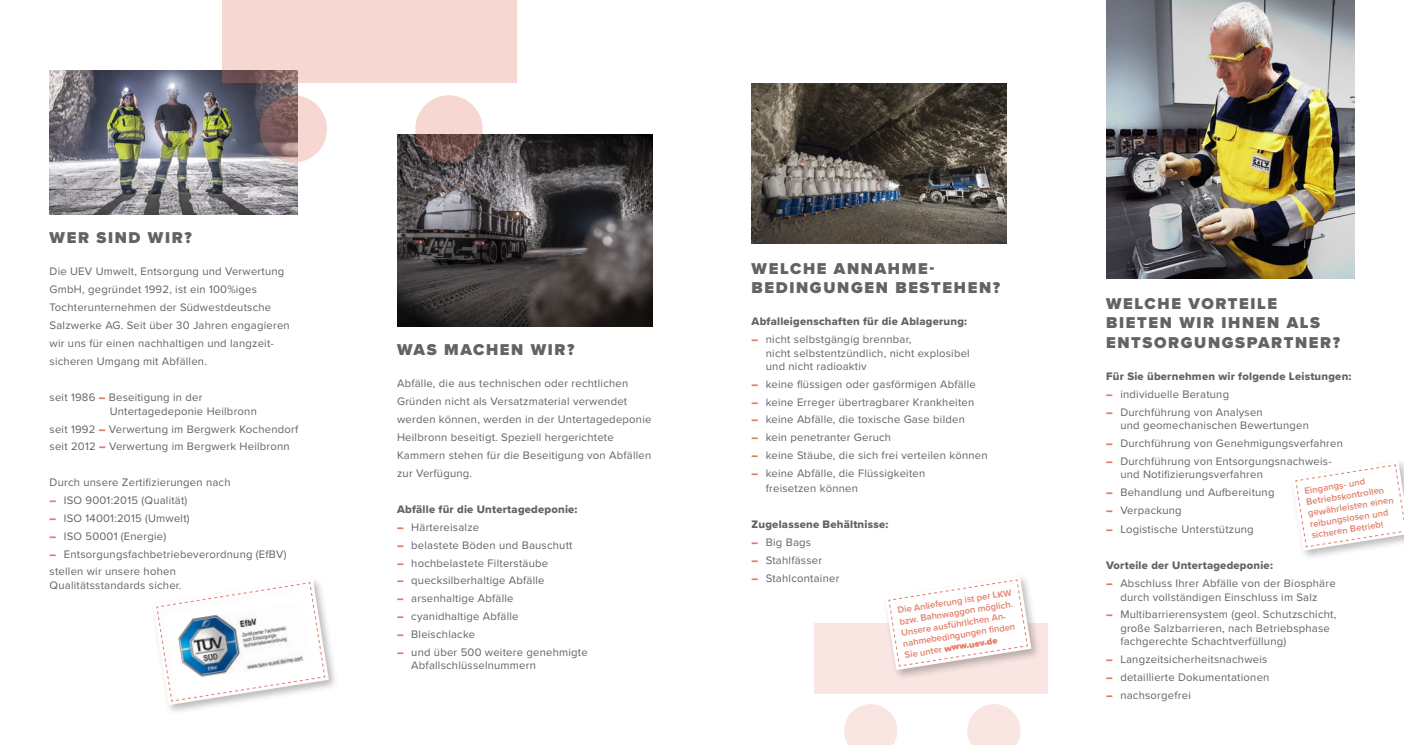
<style>
.page{position:relative;width:1404px;height:745px;background:#fff}
.page>*{position:absolute;margin:0;border:0;box-sizing:border-box;transform-origin:0 0}
.t1{font:900 16.25px/19.5px "Proxima Nova";letter-spacing:.1em;color:#636366}
.t2{font:11.25px/17.8px "Proxima Nova";letter-spacing:.02em;color:#636366}
.t3{font:11.25px "Proxima Nova Extrabld";letter-spacing:.02em;color:#636366}
.t4{font:600 9.38px/11.2px "Proxima Nova";color:#e17c67}
.s1{font-weight:900;color:#e17c67}
.s2{font-weight:900}
</style>
<div class="page">
<div style="left:814px;top:622px;width:233px;height:71px;background:#f9e5e1"></div>
<svg style="left:844px;top:704px;width:53px;height:40px"></svg>
<svg style="left:967px;top:704px;width:53px;height:40px"></svg>
<img style="left:397px;top:135px;width:255px;height:191px">
<img style="left:50px;top:71px;width:248px;height:143px">
<div style="left:222px;top:0;width:294px;height:82px;background:#f6d7d1"></div>
<svg style="left:260px;top:95px;width:67px;height:67px;background:#b49592"></svg>
<svg style="left:415px;top:95px;width:67px;height:67px;background:#c1a29c"></svg>
<div style="left:153px;top:579px;width:182px;height:132px;background:#231f20;opacity:.3"></div>
<svg style="left:153px;top:579px;width:176px;height:125px"></svg>
<img style="left:178px;top:601px;width:134px;height:76px">
<div style="left:1288px;top:457px;width:115px;height:103px;background:#231f20;opacity:.3"></div>
<svg style="left:1291px;top:460px;width:112px;height:90px"></svg>
<div style="left:881px;top:572px;width:160px;height:107px;background:#231f20;opacity:.3"></div>
<svg style="left:884px;top:575px;width:147px;height:94px"></svg>
<img style="left:1106px;top:0;width:248px;height:278px">
<img style="left:751px;top:84px;width:255px;height:159px">
<h1 class="t1" style="left:50px;top:227px;width:144px">WER SIND WIR?</h1>
<p class="t2" style="left:50px;top:261px;width:242px">Die UEV Umwelt, Entsorgung und Verwertung GmbH, gegründet 1992, ist ein 100%iges Tochterunternehmen der Südwestdeutsche Salzwerke AG. Seit über 30 Jahren engagieren wir uns für einen nachhaltigen und langzeit&shy;sicheren Umgang mit Abfällen.</p>
<p class="t2" style="left:110px;top:390px;width:149px;line-height:13.5px;text-indent:-60px">seit 1986 <span class="s1">–</span> Beseitigung in der<br>Untertagedeponie Heilbronn</p>
<p class="t2" style="left:50px;top:419px;width:250px">seit 1992 <span class="s1">–</span> Verwertung im Bergwerk Kochendorf seit 2012 <span class="s1">–</span> Verwertung im Bergwerk Heilbronn</p>
<p class="t2" style="left:50px;top:473px;width:238px">Durch unsere Zertifizierungen nach<br><span class="s1">―</span> ISO 9001:2015 (Qualität)<br><span class="s1">―</span> ISO 14001:2015 (Umwelt)<br><span class="s1">―</span> ISO 50001 (Energie)<br><span class="s1">―</span> Entsorgungsfachbetriebeverordnung (EfBV) stellen wir unsere hohen</p>
<p class="t2" style="left:50px;top:575px;width:133px">Qualitätsstandards sicher.</p>
<h1 class="t1" style="left:397px;top:339px;width:179px">WAS MACHEN WIR?</h1>
<p class="t2" style="left:397px;top:373px;width:256px">Abfälle, die aus technischen oder rechtlichen Gründen nicht als Versatzmaterial verwendet werden können, werden in der Untertagedeponie Heilbronn beseitigt. Speziell hergerichtete Kammern stehen für die Beseitigung von Abfällen zur Verfügung.</p>
<p class="t3" style="left:397px;top:500px;width:182px">Abfälle für die Untertagedeponie:</p>
<p class="t2" style="left:397px;top:517px;width:192px"><span class="s1">―</span> Härtereisalze<br><span class="s1">―</span> belastete Böden und Bauschutt<br><span class="s1">―</span> hochbelastete Filterstäube<br><span class="s1">―</span> quecksilberhaltige Abfälle<br><span class="s1">―</span> arsenhaltige Abfälle<br><span class="s1">―</span> cyanidhaltige Abfälle<br><span class="s1">―</span> Bleischlacke<br><span class="s1">―</span> und über 500 weitere genehmigte</p>
<p class="t2" style="left:411px;top:655px;width:126px">Abfallschlüsselnummern</p>
<h1 class="t1" style="left:751px;top:258px;width:250px">WELCHE ANNAHME-<br>BEDINGUNGEN BESTEHEN?</h1>
<p class="t3" style="left:751px;top:312px;width:217px">Abfalleigenschaften für die Ablagerung:</p>
<p class="t2" style="left:765px;top:332px;width:205px;line-height:13.5px;text-indent:-14px"><span class="s1">―</span> nicht selbstgängig brennbar,<br>nicht selbstentzündlich, nicht explosibel und nicht radioaktiv</p>
<p class="t2" style="left:751px;top:374px;width:237px"><span class="s1">―</span> keine flüssigen oder gasförmigen Abfälle<br><span class="s1">―</span> keine Erreger übertragbarer Krankheiten<br><span class="s1">―</span> keine Abfälle, die toxische Gase bilden<br><span class="s1">―</span> kein penetranter Geruch<br><span class="s1">―</span> keine Stäube, die sich frei verteilen können <span class="s1">―</span> keine Abfälle, die Flüssigkeiten</p>
<p class="t2" style="left:765px;top:478px;width:94px">freisetzen können</p>
<p class="t3" style="left:751px;top:515px;width:138px">Zugelassene Behältnisse:</p>
<p class="t2" style="left:751px;top:532px;width:89px"><span class="s1">―</span> Big Bags<br><span class="s1">―</span> Stahlfässer<br><span class="s1">―</span> Stahlcontainer</p>
<p class="t4" style="left:896px;top:604px;width:117px;rotate:-9deg">Die Anlieferung ist per LKW bzw. Bahnwaggon möglich.<br>Unsere ausführlichen An&shy;nahmebedingungen fi nden<br>Sie unter <span class="s2">www.uev.de</span></p>
<h1 class="t1" style="left:1106px;top:293px;width:235px">WELCHE VORTEILE<br>BIETEN WIR IHNEN ALS<br>ENTSORGUNGSPARTNER?</h1>
<p class="t3" style="left:1106px;top:367px;width:247px">Für Sie übernehmen wir folgende Leistungen:</p>
<p class="t2" style="left:1106px;top:384px;width:158px"><span class="s1">―</span> individuelle Beratung<br><span class="s1">―</span> Durchführung von Analysen</p>
<p class="t2" style="left:1106px;top:415px;width:238px;text-indent:14px">und geomechanischen Bewertungen<br><span class="s1">―</span> Durchführung von Genehmigungsverfahren <span class="s1">―</span> Durchführung von Entsorgungsnachweis-</p>
<p class="t2" style="left:1106px;top:464px;width:170px;text-indent:14px">und Notifizierungsverfahren<br><span class="s1">―</span> Behandlung und Aufbereitung <span class="s1">―</span> Verpackung</p>
<p class="t2" style="left:1106px;top:519px;width:149px"><span class="s1">―</span> Logistische Unterstützung</p>
<p class="t3" style="left:1106px;top:556px;width:168px">Vorteile der Untertagedeponie:</p>
<p class="t2" style="left:1106px;top:575px;width:231px;line-height:13.5px;text-align:center"><span class="s1">―</span> Abschluss Ihrer Abfälle von der Biosphäre durch vollständigen Einschluss im Salz</p>
<p class="t2" style="left:1120px;top:607px;width:217px;line-height:13.5px;text-indent:-14px"><span class="s1">―</span> Multibarrierensystem (geol. Schutzschicht, große Salzbarrieren, nach Betriebsphase fachgerechte Schachtverfüllung)</p>
<p class="t2" style="left:1106px;top:649px;width:165px"><span class="s1">―</span> Langzeitsicherheitsnachweis <span class="s1">―</span> detaillierte Dokumentationen <span class="s1">―</span> nachsorgefrei</p>
<p class="t4" style="left:1303px;top:484px;width:88px;rotate:-9deg">Eingangs- und<br>Betriebskontrollen gewährleisten einen reibungslosen und sicheren Betrieb!</p>
</div>
